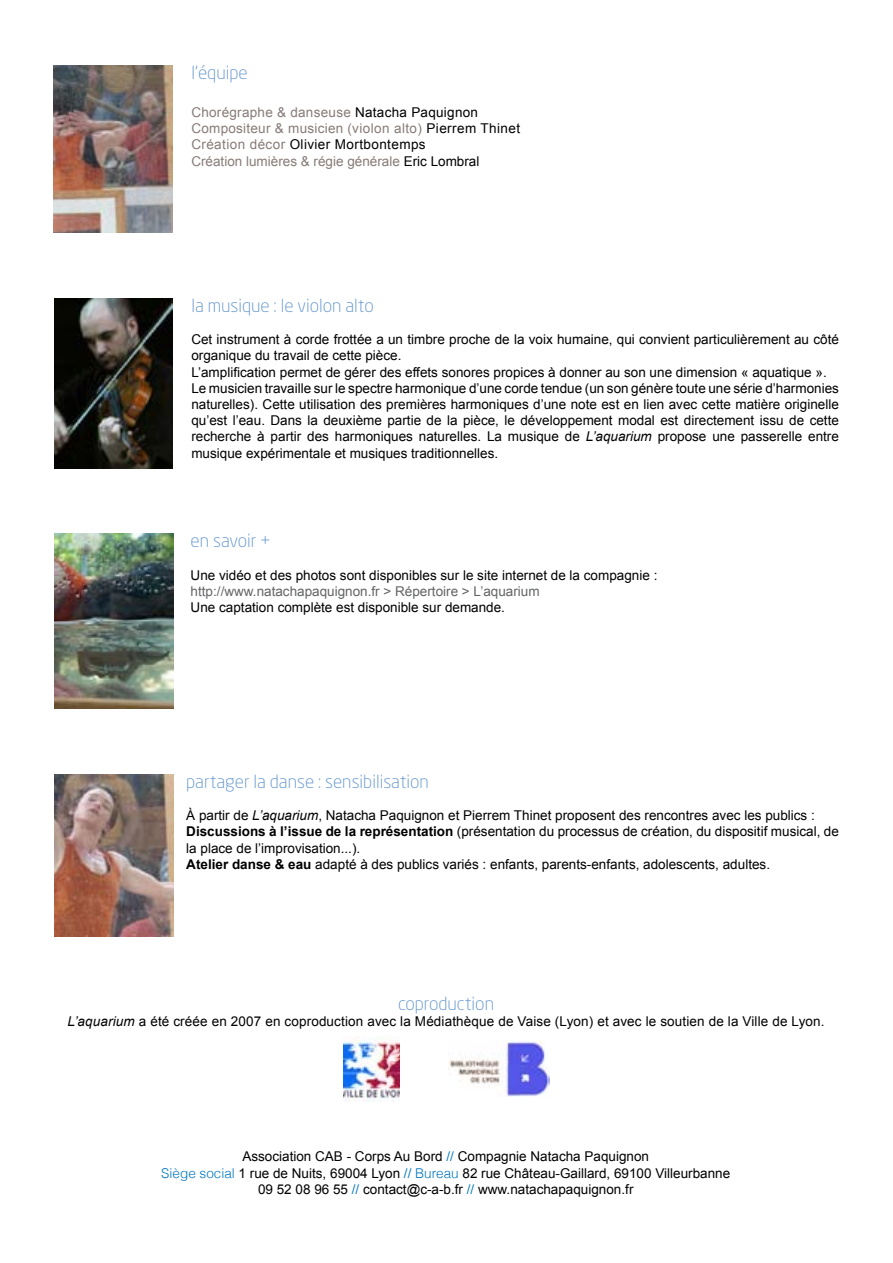
<style>
.page{position:relative;width:893px;height:1263px;background:#fff}
.page>*{position:absolute;margin:0;border:0;box-sizing:border-box;transform-origin:0 0}
.t1{font:300 18px "Neo Sans Std";color:#6094ce}
.t2{font:13.5px/16.2px "Arial";color:#000}
.t3{font:13.5px/16.2px "Arial";letter-spacing:.02em;color:#877b77}
.t4{font:13.5px "Arial";color:#636466}
.s1{color:#000}
.s2{font-style:italic}
.s3{font-weight:700}
.s4{color:#0077be}
.s5{font-family:"Helvetica";font-weight:300;color:#0077be}
</style>
<div class="page">
<img style="left:54px;top:65px;width:119px;height:168px">
<img style="left:55px;top:534px;width:119px;height:174px">
<img style="left:54px;top:774px;width:119px;height:163px">
<img style="left:54px;top:298px;width:119px;height:170px">
<img style="left:343px;top:1036px;width:57px;height:65px">
<img style="left:449px;top:1041px;width:101px;height:56px">
<h1 class="t1" style="left:191px;top:62px;width:58px">l’équipe</h1>
<p class="t3" style="left:191px;top:104px;width:330px">Chorégraphe &amp; danseuse <span class="s1">Natacha Paquignon </span>Compositeur &amp; musicien (violon alto) <span class="s1">Pierrem Thinet </span>Création décor <span class="s1">Olivier Mortbontemps<br></span>Création lumières &amp; régie générale <span class="s1">Eric Lombral</span></p>
<h1 class="t1" style="left:191px;top:295px;width:184px">la musique : le violon alto</h1>
<p class="t2" style="left:191px;top:332px;width:649px">Cet instrument à corde frottée a un timbre proche de la voix humaine, qui convient particulièrement au côté organique du travail de cette pièce.<br>L’amplification permet de gérer des effets sonores propices à donner au son une dimension « aquatique ».<br>Le musicien travaille sur le spectre harmonique d’une corde tendue (un son génère toute une série d’harmonies naturelles). Cette utilisation des premières harmoniques d’une note est en lien avec cette matière originelle qu’est l’eau. Dans la deuxième partie de la pièce, le développement modal est directement issu de cette recherche à partir des harmoniques naturelles. La musique de <span class="s2">L’aquarium</span> propose une passerelle entre musique expérimentale et musiques traditionnelles.</p>
<h1 class="t1" style="left:191px;top:530px;width:82px">en savoir +</h1>
<p class="t2" style="left:191px;top:567px;width:468px">Une vidéo et des photos sont disponibles sur le site internet de la compagnie :</p>
<p class="t4" style="left:191px;top:582px;width:350px">http://www.natachapaquignon.fr &gt; Répertoire &gt; L’aquarium</p>
<p class="t2" style="left:191px;top:599px;width:316px">Une captation complète est disponible sur demande.</p>
<h1 class="t1" style="left:186px;top:770px;width:244px">partager la danse : sensibilisation</h1>
<p class="t2" style="left:186px;top:807px;width:654px">À partir de <span class="s2">L’aquarium</span>, Natacha Paquignon et Pierrem Thinet proposent des rencontres avec les publics :<br><span class="s3">Discussions à l’issue de la représentation</span> (présentation du processus de création, du dispositif musical, de la place de l’improvisation...).<br><span class="s3">Atelier danse &amp; eau</span> adapté à des publics variés : enfants, parents-enfants, adolescents, adultes.</p>
<h1 class="t1" style="left:398px;top:992px;width:97px">coproduction</h1>
<p class="t2" style="left:68px;top:1013px;width:758px"><span class="s2">L’aquarium</span> a été créée en 2007 en coproduction avec la Médiathèque de Vaise (Lyon) et avec le soutien de la Ville de Lyon.</p>
<p class="t2" style="left:161px;top:1149px;width:570px;text-align:center">Association CAB - Corps Au Bord <span class="s4">//</span> Compagnie Natacha Paquignon<br><span class="s5">Siège social</span> 1 rue de Nuits, 69004 Lyon <span class="s4">//</span> <span class="s5">Bureau</span> 82 rue Château-Gaillard, 69100 Villeurbanne<br>09 52 08 96 55 <span class="s4">//</span> contact@c-a-b.fr <span class="s4">//</span> www.natachapaquignon.fr</p>
</div>
